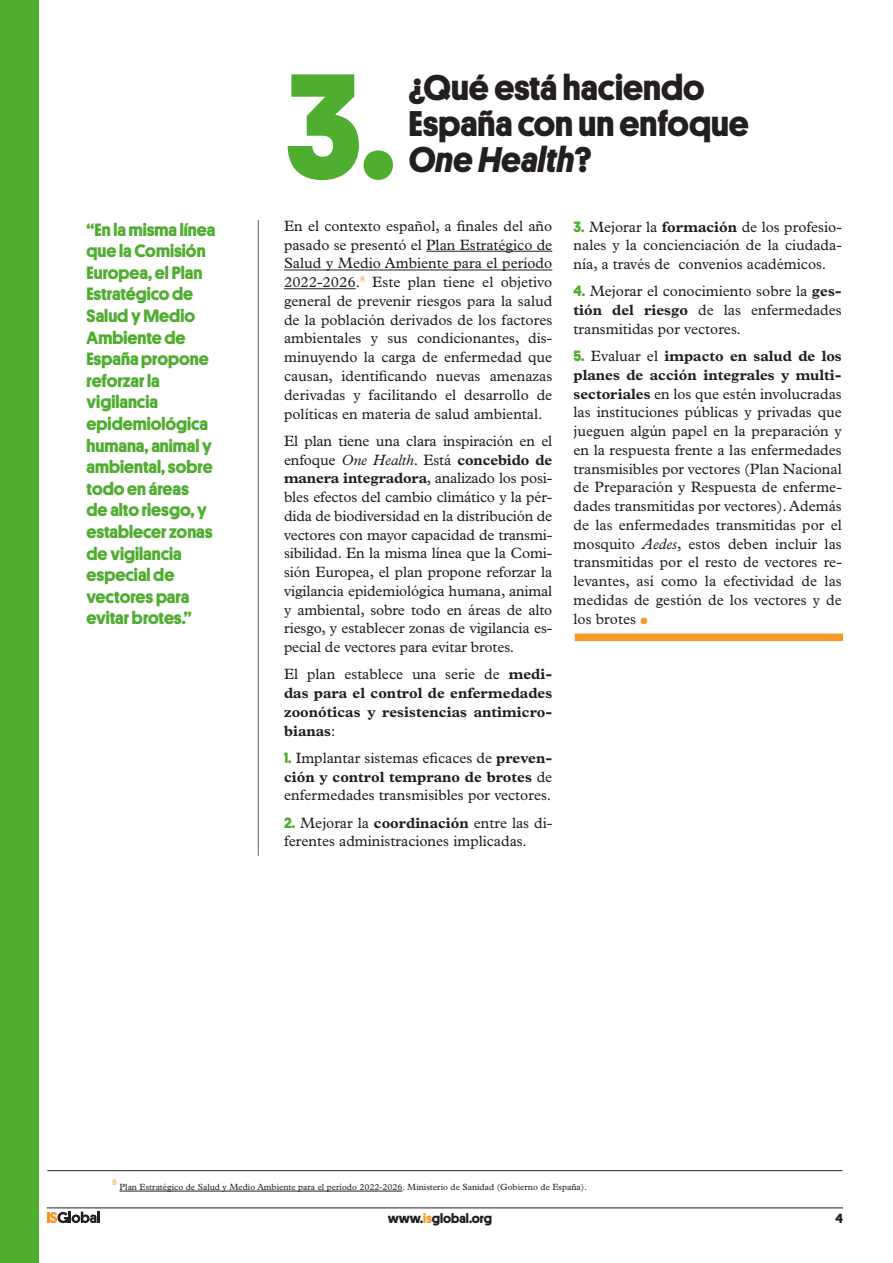
<style>
.page{position:relative;width:893px;height:1263px;background:#fff}
.page>*{position:absolute;margin:0;border:0;box-sizing:border-box;transform-origin:0 0}
.t1{font:700 150px "Platform";color:#4fad2f}
.text_base{font:54px "Plantin";color:#f79727}
.t2{font:700 36px/36px "Platform";color:#231f20}
.t3{font:700 18px/21.6px "Platform";color:#4fad2f}
.text_base-2{font:15px/18.8px "Plantin";color:#231f20;text-align:justify}
.text_base-3{font:700 15px/18.8px "Plantin";color:#231f20;text-align:justify}
.t4{font:700 13.5px "Platform";color:#231f20}
.leyendas{font:9px "Plantin";color:#231f20}
.leyendas-2{font:8.7px "Plantin";color:#f79727}
.s1{font-style:italic}
.s2{font-weight:700}
.s3{font-weight:400}
.s4{font-family:"Platform";font-weight:700;color:#4fad2f}
.s5{color:#f79727}
</style>
<div class="page">
<svg style="left:47px;top:1211px;width:53px;height:12px"></svg>
<hr style="left:47px;top:1207px;width:796px;height:1px;background:#231f20">
<div style="left:0;top:0;width:38px;height:1263px;background:#4fad2f"></div>
<hr style="left:426px;top:251px;width:126px;height:1px;background:#231f20">
<hr style="left:284px;top:270px;width:268px;height:1px;background:#231f20">
<hr style="left:284px;top:288px;width:72px;height:1px;background:#231f20">
<hr style="left:258px;top:220px;width:1px;height:636px;background:#79716f">
<hr style="left:120px;top:1191px;width:282px;height:1px;background:#231f20">
<hr style="left:47px;top:1170px;width:795px;height:1px;background:#231f20">
<div style="left:575px;top:634px;width:268px;height:7px;background:#f79727"></div>
<p class="t3" style="left:87px;top:217px;width:130px">“En la misma línea que la Comisión<br>Europea, el Plan<br>Estratégico de<br>Salud y Medio<br>Ambiente de<br>España propone reforzar la vigilancia epidemiológica humana, animal y ambiental, sobre todo en áreas<br>de alto riesgo, y establecer zonas de vigilancia especial de vectores para evitar brotes.”</p>
<p class="t1" style="left:285px;top:16px;width:111px">3.</p>
<p class="t2" style="left:409px;top:68px;width:342px">¿Qué está haciendo<br>España con un enfoque<br><span class="s1">One Health</span>?</p>
<p class="text_base-2" style="left:284px;top:216px;width:270px">En el contexto español, a finales del año pasado se presentó el Plan Estratégico de Salud y Medio Ambiente para el período 2022-2026.<sup>8</sup> Este plan tiene el objetivo general de prevenir riesgos para la salud de la población derivados de los factores ambientales y sus condicionantes, dis&shy;minuyendo la carga de enfermedad que causan, identificando nuevas amenazas derivadas y facilitando el desarrollo de políticas en materia de salud ambiental.</p>
<p class="text_base-2" style="left:284px;top:431px;width:270px">El plan tiene una clara inspiración en el enfoque <span class="s1">One Health</span>. Está <span class="s2">concebido de manera integradora</span>, analizado los posi&shy;bles efectos del cambio climático y la pér&shy;dida de biodiversidad en la distribución de vectores con mayor capacidad de transmi&shy;sibilidad. En la misma línea que la Comi&shy;sión Europea, el plan propone reforzar la vigilancia epidemiológica humana, animal y ambiental, sobre todo en áreas de alto riesgo, y establecer zonas de vigilancia es&shy;pecial de vectores para evitar brotes.</p>
<p class="text_base-3" style="left:284px;top:665px;width:270px"><span class="s3">El plan establece una serie de</span> medi&shy;das para el control de enfermedades zoonóticas y resistencias antimicro&shy;bianas<span class="s3">:</span></p>
<p class="text_base-2" style="left:284px;top:748px;width:270px"><span class="s4">1.</span> Implantar sistemas eficaces de <span class="s2">preven&shy;ción y control temprano de brotes</span> de enfermedades transmisibles por vectores.</p>
<p class="text_base-2" style="left:284px;top:813px;width:270px"><span class="s4">2.</span> Mejorar la <span class="s2">coordinación</span> entre las di&shy;ferentes administraciones implicadas.</p>
<p class="text_base-2" style="left:574px;top:217px;width:270px"><span class="s4">3.</span> Mejorar la <span class="s2">formación</span> de los profesio&shy;nales y la concienciación de la ciudada&shy;nía, a través de convenios académicos.</p>
<p class="text_base-2" style="left:574px;top:282px;width:270px"><span class="s4">4.</span> Mejorar el conocimiento sobre la <span class="s2">ges&shy;tión del riesgo</span> de las enfermedades transmitidas por vectores.</p>
<p class="text_base-2" style="left:574px;top:347px;width:270px"><span class="s4">5.</span> Evaluar el <span class="s2">impacto en salud de los planes de acción integrales y multi&shy;sectoriales</span> en los que estén involucradas las instituciones públicas y privadas que jueguen algún papel en la preparación y en la respuesta frente a las enfermedades transmisibles por vectores (Plan Nacional de Preparación y Respuesta de enferme&shy;dades transmitidas por vectores). Además de las enfermedades transmitidas por el mosquito <span class="s1">Aedes</span>, estos deben incluir las transmitidas por el resto de vectores re&shy;levantes, así como la efectividad de las medidas de gestión de los vectores y de los brotes</p>
<p class="text_base" style="left:636px;top:575px;width:17px">.</p>
<p class="leyendas-2" style="left:112px;top:1177px;width:6px">8</p>
<p class="leyendas" style="left:120px;top:1182px;width:469px">Plan Estratégico de Salud y Medio Ambiente para el período 2022-2026. Ministerio de Sanidad (Gobierno de España).</p>
<p class="t4" style="left:388px;top:1208px;width:106px">www.<span class="s5">is</span>global.org</p>
<p class="t4" style="left:835px;top:1208px;width:9px">4</p>
</div>
